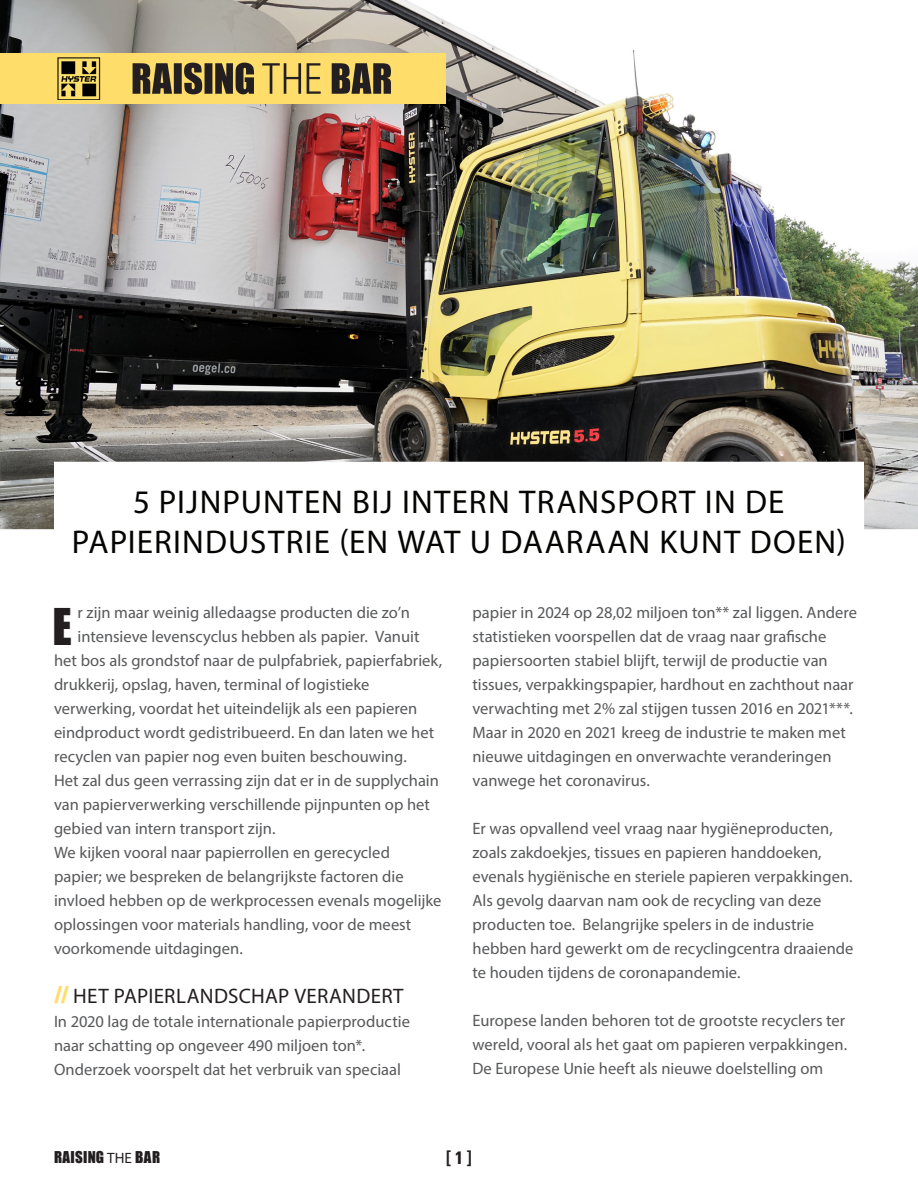
<style>
.page{position:relative;width:918px;height:1188px;background:#fff}
.page>*{position:absolute;margin:0;border:0;box-sizing:border-box;transform-origin:0 0}
.t1{font:46.5px "Impact";color:#231f20}
.t2{font:33px/40.5px "Myriad Pro";letter-spacing:.035em;color:#040503;text-align:center}
.t3{font:21px "Myriad Pro";letter-spacing:.015em;color:#231f20}
.t4{font:700 condensed 18px "Univers LT Std";color:#231f20}
.t5{font:16.5px/24px "Myriad Pro";color:#57585a}
.t6{font:15px "Impact";letter-spacing:.02em;color:#231f20}
.s1{font-family:"Impact";color:#ffdd6b}
.s2{font-family:"Myriad Pro"}
</style>
<div class="page">
<img style="left:0;top:0;width:918px;height:529px">
<div style="left:0;top:53px;width:446px;height:51px;background:#ffdd6b"></div>
<img style="left:58px;top:58px;width:42px;height:42px">
<svg style="left:133px;top:63px;width:258px;height:31px"></svg>
<p class="t2" style="left:72px;top:481px;width:776px">5 PIJNPUNTEN BIJ INTERN TRANSPORT IN DE<br>PAPIERINDUSTRIE (EN WAT U DAARAAN KUNT DOEN)</p>
<p class="t5" style="left:78px;top:600px;width:334px">r zijn maar weinig alledaagse producten die zo’n</p>
<p class="t5" style="left:78px;top:624px;width:343px">intensieve levenscyclus hebben als papier. Vanuit</p>
<p class="t5" style="left:54px;top:648px;width:390px">het bos als grondstof naar de pulpfabriek, papierfabriek,</p>
<p class="t5" style="left:54px;top:672px;width:317px">drukkerij, opslag, haven, terminal of logistieke</p>
<p class="t5" style="left:54px;top:696px;width:365px">verwerking, voordat het uiteindelijk als een papieren</p>
<p class="t5" style="left:54px;top:720px;width:382px">eindproduct wordt gedistribueerd. En dan laten we het</p>
<p class="t5" style="left:54px;top:744px;width:354px">recyclen van papier nog even buiten beschouwing.</p>
<p class="t5" style="left:54px;top:768px;width:386px">Het zal dus geen verrassing zijn dat er in de supplychain van papierverwerking verschillende pijnpunten op het gebied van intern transport zijn.</p>
<p class="t5" style="left:54px;top:840px;width:389px">We kijken vooral naar papierrollen en gerecycled papier; we bespreken de belangrijkste factoren die invloed hebben op de werkprocessen evenals mogelijke oplossingen voor materials handling, voor de meest voorkomende uitdagingen.</p>
<p class="t3" style="left:54px;top:983px;width:351px"><span class="s1">//</span> HET PAPIERLANDSCHAP VERANDERT</p>
<p class="t5" style="left:54px;top:1009px;width:357px">In 2020 lag de totale internationale papierproductie naar schatting op ongeveer 490 miljoen ton*.<br>Onderzoek voorspelt dat het verbruik van speciaal</p>
<p class="t1" style="left:52px;top:591px;width:21px">E</p>
<p class="t5" style="left:472px;top:600px;width:386px">papier in 2024 op 28,02 miljoen ton** zal liggen. Andere statistieken voorspellen dat de vraag naar grafische papiersoorten stabiel blijft, terwijl de productie van tissues, verpakkingspapier, hardhout en zachthout naar verwachting met 2% zal stijgen tussen 2016 en 2021***.</p>
<p class="t5" style="left:472px;top:720px;width:375px">Maar in 2020 en 2021 kreeg de industrie te maken met nieuwe uitdagingen en onverwachte veranderingen vanwege het coronavirus.</p>
<p class="t5" style="left:472px;top:816px;width:382px">Er was opvallend veel vraag naar hygiëneproducten, zoals zakdoekjes, tissues en papieren handdoeken, evenals hygiënische en steriele papieren verpakkingen.<br>Als gevolg daarvan nam ook de recycling van deze producten toe. Belangrijke spelers in de industrie hebben hard gewerkt om de recyclingcentra draaiende te houden tijdens de coronapandemie.</p>
<p class="t5" style="left:472px;top:1008px;width:376px;text-align:justify">Europese landen behoren tot de grootste recyclers ter wereld, vooral als het gaat om papieren verpakkingen.<br>De Europese Unie heeft als nieuwe doelstelling om</p>
<p class="t6" style="left:54px;top:1146px;width:108px">RAISING <span class="s2">THE</span> BAR</p>
<p class="t4" style="left:446px;top:1147px;width:27px">[ 1 ]</p>
</div>
